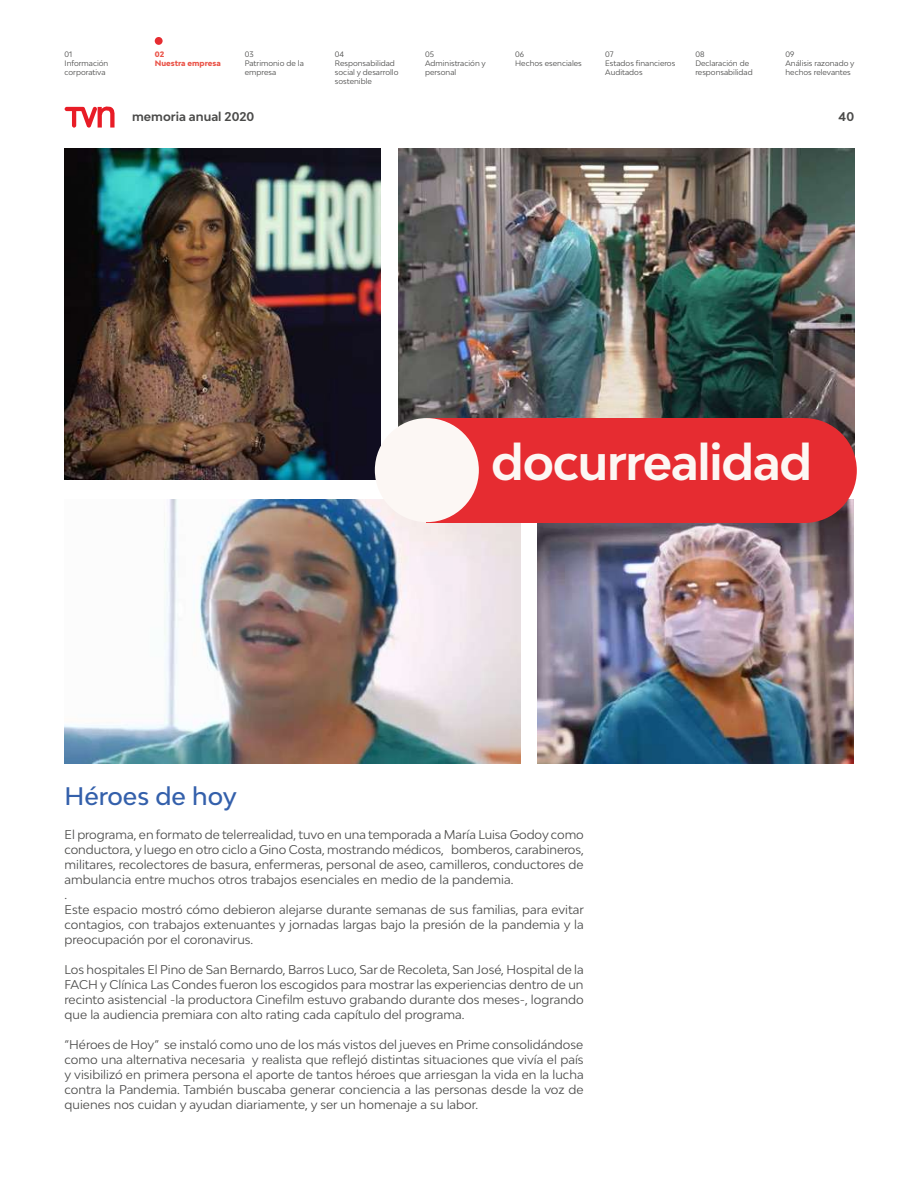
<style>
.page{position:relative;width:918px;height:1188px;background:#fff}
.page>*{position:absolute;margin:0;border:0;box-sizing:border-box;transform-origin:0 0}
.t1{font:700 48px "Bw Modelica";letter-spacing:-.025em;color:#fcf7f4}
.t2{font:500 24px "Bw Modelica";color:#3460ab}
.t3{font:12px/15px "Bw Modelica";color:#4a4a49;text-align:justify}
.t4{font:700 12px "Bw Modelica";color:#4a4a49}
.t5{font:7.5px/9px "Bw Modelica";color:#4a4a49}
.t6{font:800 7.5px/9px "Bw Modelica";color:#ea5449}
</style>
<div class="page">
<img style="left:65px;top:149px;width:316px;height:330px">
<img style="left:398px;top:149px;width:456px;height:303px">
<img style="left:537px;top:499px;width:317px;height:265px">
<img style="left:65px;top:499px;width:456px;height:265px">
<div style="left:427px;top:418px;width:377px;height:105px;background:#e62c31"></div>
<div style="left:375px;top:418px;width:104px;height:104px;background:#fcf7f4;border-radius:50%"></div>
<div style="left:752px;top:418px;width:105px;height:105px;background:#e62c31;border-radius:50%"></div>
<svg style="left:65px;top:106px;width:50px;height:22px"></svg>
<div style="left:155px;top:37px;width:8px;height:8px;background:#e62c31;border-radius:50%"></div>
<p class="t5" style="left:65px;top:49px;width:45px">01<br>Información corporativa</p>
<p class="t6" style="left:155px;top:49px;width:68px">02<br>Nuestra empresa</p>
<p class="t5" style="left:245px;top:49px;width:61px">03<br>Patrimonio de la empresa</p>
<p class="t5" style="left:335px;top:49px;width:65px">04<br>Responsabilidad social y desarrollo sostenible</p>
<p class="t5" style="left:425px;top:49px;width:62px">05<br>Administración y personal</p>
<p class="t5" style="left:515px;top:49px;width:68px">06<br>Hechos esenciales</p>
<p class="t5" style="left:605px;top:49px;width:72px">07<br>Estados financieros<br>Auditados</p>
<p class="t4" style="left:132px;top:109px;width:124px">memoria anual 2020</p>
<p class="t4" style="left:839px;top:109px;width:17px">40</p>
<p class="t5" style="left:695px;top:49px;width:59px">08<br>Declaración de responsabilidad</p>
<p class="t5" style="left:786px;top:49px;width:70px">09<br>Análisis razonado y hechos relevantes</p>
<h2 class="t2" style="left:65px;top:780px;width:174px">Héroes de hoy</h2>
<h1 class="t1" style="left:491px;top:431px;width:322px">docurrealidad</h1>
<p class="t3" style="left:65px;top:827px;width:521px;text-align:left">El programa, en formato de telerrealidad, tuvo en una temporada a María Luisa Godoy como conductora, y luego en otro ciclo a Gino Costa, mostrando médicos, bomberos, carabineros, militares, recolectores de basura, enfermeras, personal de aseo, camilleros, conductores de ambulancia entre muchos otros trabajos esenciales en medio de la pandemia.<br>.<br>Este espacio mostró cómo debieron alejarse durante semanas de sus familias, para evitar contagios, con trabajos extenuantes y jornadas largas bajo la presión de la pandemia y la preocupación por el coronavirus.</p>
<p class="t3" style="left:65px;top:962px;width:521px">Los hospitales El Pino de San Bernardo, Barros Luco, Sar de Recoleta, San José, Hospital de la FACH y Clínica Las Condes fueron los escogidos para mostrar las experiencias dentro de un recinto asistencial -la productora Cinefilm estuvo grabando durante dos meses-, logrando que la audiencia premiara con alto rating cada capítulo del programa.</p>
<p class="t3" style="left:65px;top:1037px;width:521px">“Héroes de Hoy” se instaló como uno de los más vistos del jueves en Prime consolidándose como una alternativa necesaria y realista que reflejó distintas situaciones que vivía el país y visibilizó en primera persona el aporte de tantos héroes que arriesgan la vida en la lucha contra la Pandemia. También buscaba generar conciencia a las personas desde la voz de quienes nos cuidan y ayudan diariamente, y ser un homenaje a su labor.</p>
</div>
